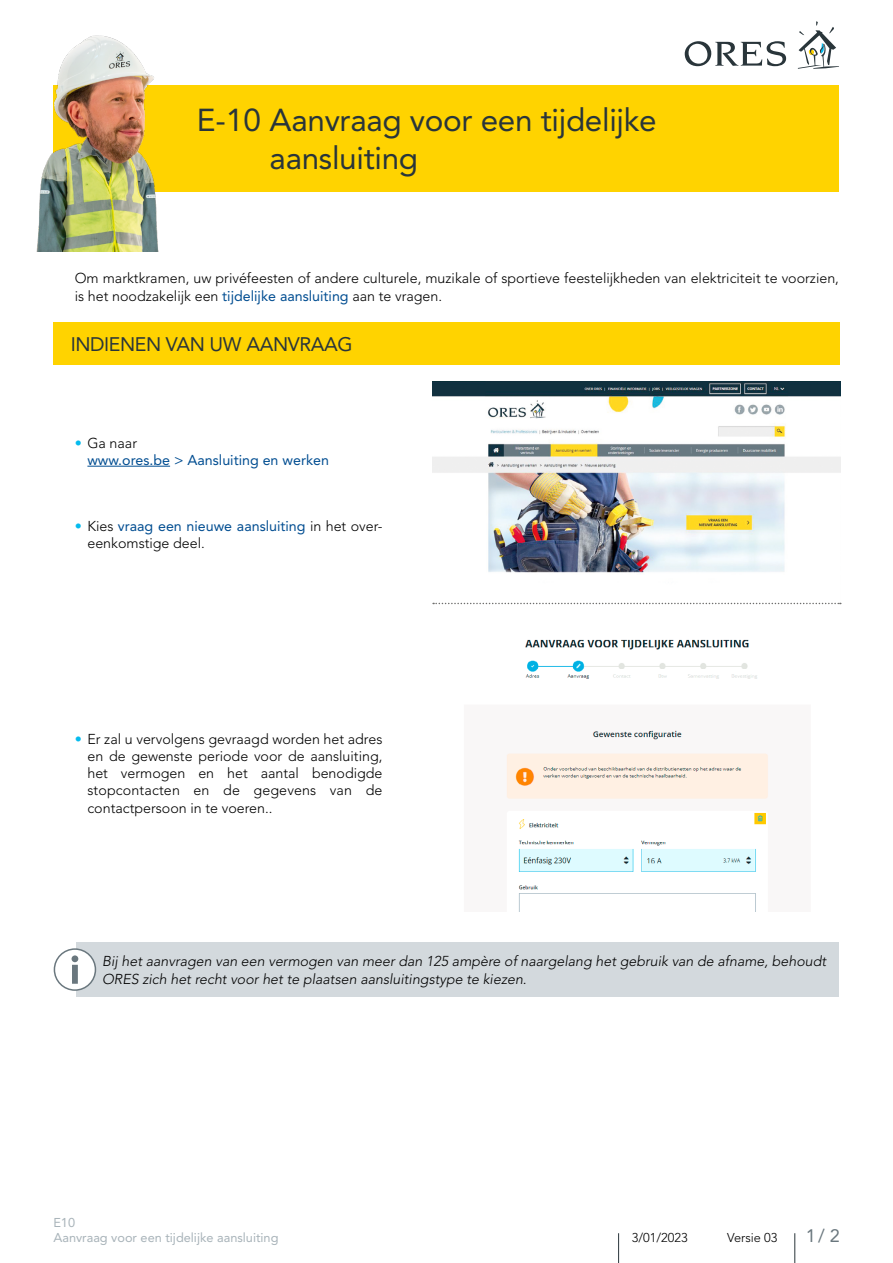
<style>
.page{position:relative;width:893px;height:1263px;background:#fff}
.page>*{position:absolute;margin:0;border:0;box-sizing:border-box;transform-origin:0 0}
.t1{font:31.5px/37.5px "Avenir LT Std";letter-spacing:-.01em;color:#29353a}
.t2{font:19.5px "Avenir LT Std";letter-spacing:-.02em;color:#29353a}
.t3{font:18px "Avenir LT Std";color:#6a777e}
.t4{font:300 14.25px/17.1px "Avenir LT Std";color:#000}
.t5{font:italic 300 14.25px/18px "Avenir LT Std";color:#000}
.t6{font:14.25px/17.1px "Avenir LT Std";color:#004d91}
.t7{font:12.75px/14.2px "Avenir LT Std";color:#a8b3b9}
.t8{font:300 12.75px "Avenir LT Std";color:#000}
.s1{font-weight:400;color:#004d91}
.s2{font-weight:800;color:#05bbee}
.s3{font-weight:300;color:#000}
</style>
<div class="page">
<hr style="left:794px;top:1233px;width:1px;height:30px;background:#29353a">
<hr style="left:618px;top:1233px;width:1px;height:30px;background:#29353a">
<svg style="left:685px;top:41px;width:101px;height:25px"></svg>
<svg style="left:798px;top:21px;width:41px;height:48px"></svg>
<div style="left:53px;top:85px;width:786px;height:106px;background:#ffd300"></div>
<hr style="left:87px;top:466px;width:83px;height:1px;background:#004d91">
<div style="left:77px;top:942px;width:762px;height:55px;background:#d3d9dd"></div>
<div style="left:54px;top:949px;width:41px;height:41px;background:#fff;border-radius:50%"></div>
<div style="left:54px;top:948px;width:42px;height:43px;border:2px solid #6a777e;border-radius:50%"></div>
<svg style="left:72px;top:955px;width:6px;height:29px"></svg>
<img style="left:36px;top:35px;width:160px;height:217px">
<div style="left:54px;top:322px;width:786px;height:43px;background:#ffd300"></div>
<img style="left:432px;top:381px;width:409px;height:222px">
<img style="left:506px;top:639px;width:262px;height:272px">
<svg style="left:433px;top:603px;width:408px;height:1px"></svg>
<h1 class="t1" style="left:270px;top:102px;width:389px;text-indent:-73px">E-10 Aanvraag voor een tijdelijke aansluiting</h1>
<p class="t4" style="left:75px;top:269px;width:766px;line-height:18px">Om marktkramen, uw privéfeesten of andere culturele, muzikale of sportieve feestelijkheden van elektriciteit te voorzien, is het noodzakelijk een <span class="s1">tijdelijke aansluiting</span> aan te vragen.</p>
<h2 class="t2" style="left:71px;top:333px;width:284px">INDIENEN VAN UW AANVRAAG</h2>
<p class="t6" style="left:87px;top:434px;width:243px;text-indent:-13px"><span class="s2">•</span> <span class="s3">Ga naar<br></span>www.ores.be &gt; Aansluiting en werken</p>
<p class="t4" style="left:87px;top:517px;width:297px;text-indent:-13px"><span class="s2">•</span> Kies <span class="s1">vraag een nieuwe aansluiting</span> in het over&shy;eenkomstige deel.</p>
<p class="t4" style="left:87px;top:731px;width:297px;text-align:justify;text-indent:-13px"><span class="s2">•</span> Er zal u vervolgens gevraagd worden het adres en de gewenste periode voor de aansluiting, het vermogen en het aantal benodigde stopcontacten en de gegevens van de contactpersoon in te voeren..</p>
<p class="t5" style="left:102px;top:952px;width:726px">Bij het aanvragen van een vermogen van meer dan 125 ampère of naargelang het gebruik van de afname, behoudt<br>ORES zich het recht voor het te plaatsen aansluitingstype te kiezen.</p>
<p class="t7" style="left:53px;top:1216px;width:227px">E10<br>Aanvraag voor een tijdelijke aansluiting</p>
<p class="t8" style="left:632px;top:1230px;width:57px">3/01/2023</p>
<p class="t8" style="left:727px;top:1230px;width:52px">Versie 03</p>
<p class="t3" style="left:806px;top:1225px;width:35px">1/ 2</p>
</div>
